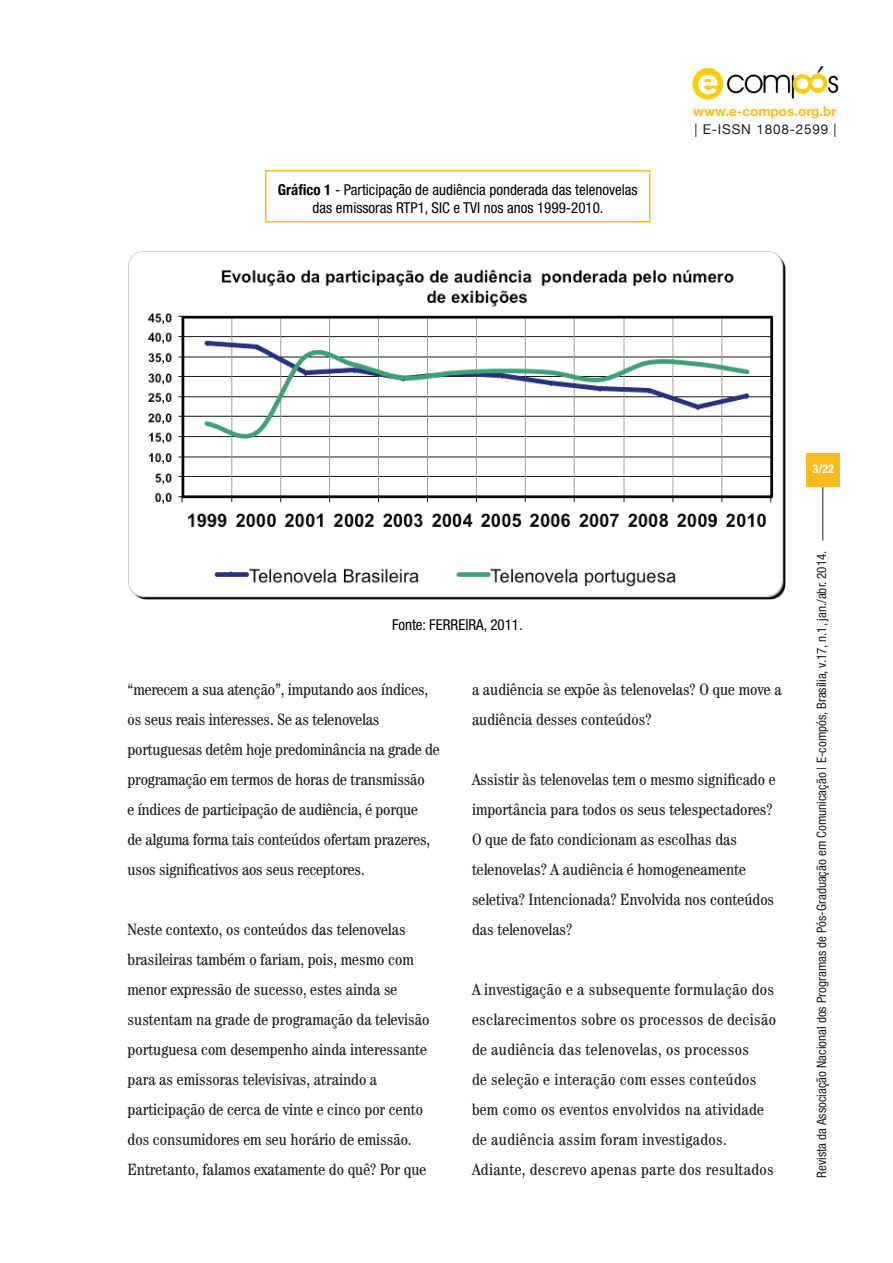
<style>
.page{position:relative;width:893px;height:1263px;background:#fff}
.page>*{position:absolute;margin:0;border:0;box-sizing:border-box;transform-origin:0 0}
.t1{font:condensed 16.5px/30px "Century IT Cby BT";color:#231f20}
.t2{font:condensed 16.5px/30px "Century IT Cby BT";letter-spacing:.02em;color:#231f20}
.t3{font:condensed 15px/18px "Helvetica Neue LT Std";color:#000;text-align:center}
.t4{font:700 13.5px "Helvetica Neue";color:#fdba20}
.t5{font:13.5px "Helvetica Neue";letter-spacing:.06em;color:#231f20}
.t6{font:condensed 13.05px "Helvetica Neue LT Std";color:#231f20}
.t7{font:700 condensed 12px "Helvetica Neue";color:#fff}
.s1{font-family:"Helvetica Neue";font-weight:700}
</style>
<div class="page">
<img style="left:692px;top:66px;width:147px;height:34px">
<hr style="left:822px;top:474px;width:1px;height:66px;background:#231f20">
<div style="left:806px;top:453px;width:34px;height:33px;background:#fdba20"></div>
<img style="left:129px;top:252px;width:656px;height:347px">
<div style="left:265px;top:170px;width:385px;height:53px;border:2px solid #fdba20"></div>
<p class="t3" style="left:278px;top:180px;width:361px"><span class="s1">Gráfico 1</span> - Participação de audiência ponderada das telenovelas das emissoras RTP1, SIC e TVI nos anos 1999-2010.</p>
<p class="t4" style="left:693px;top:99px;width:145px">www.e-compos.org.br</p>
<p class="t5" style="left:694px;top:118px;width:144px">| E-ISSN 1808-2599 |</p>
<p class="t7" style="left:813px;top:459px;width:23px">3/22</p>
<p class="t3" style="left:392px;top:615px;width:132px">Fonte: FERREIRA, 2011.</p>
<p class="t1" style="left:128px;top:674px;width:314px">“merecem a sua atenção”, imputando aos índices, os seus reais interesses. Se as telenovelas portuguesas detêm hoje predominância na grade de programação em termos de horas de transmissão<br>e índices de participação de audiência, é porque<br>de alguma forma tais conteúdos ofertam prazeres, usos significativos aos seus receptores.</p>
<p class="t1" style="left:128px;top:914px;width:303px">Neste contexto, os conteúdos das telenovelas brasileiras também o fariam, pois, mesmo com menor expressão de sucesso, estes ainda se sustentam na grade de programação da televisão portuguesa com desempenho ainda interessante para as emissoras televisivas, atraindo a participação de cerca de vinte e cinco por cento dos consumidores em seu horário de emissão.<br>Entretanto, falamos exatamente do quê? Por que</p>
<p class="t1" style="left:472px;top:674px;width:311px">a audiência se expõe às telenovelas? O que move a audiência desses conteúdos?</p>
<p class="t1" style="left:472px;top:764px;width:305px">Assistir às telenovelas tem o mesmo significado e importância para todos os seus telespectadores?<br>O que de fato condicionam as escolhas das telenovelas? A audiência é homogeneamente seletiva? Intencionada? Envolvida nos conteúdos das telenovelas?</p>
<p class="t2" style="left:472px;top:974px;width:305px">A investigação e a subsequente formulação dos esclarecimentos sobre os processos de decisão de audiência das telenovelas, os processos<br>de seleção e interação com esses conteúdos bem como os eventos envolvidos na atividade de audiência assim foram investigados.<br>Adiante, descrevo apenas parte dos resultados</p>
<p class="t6" style="left:814px;top:1178px;width:629px;rotate:-90deg">Revista da Associação Nacional dos Programas de Pós-Graduação em Comunicação | E-compós, Brasília, v.17, n.1, jan./abr. 2014.</p>
</div>
